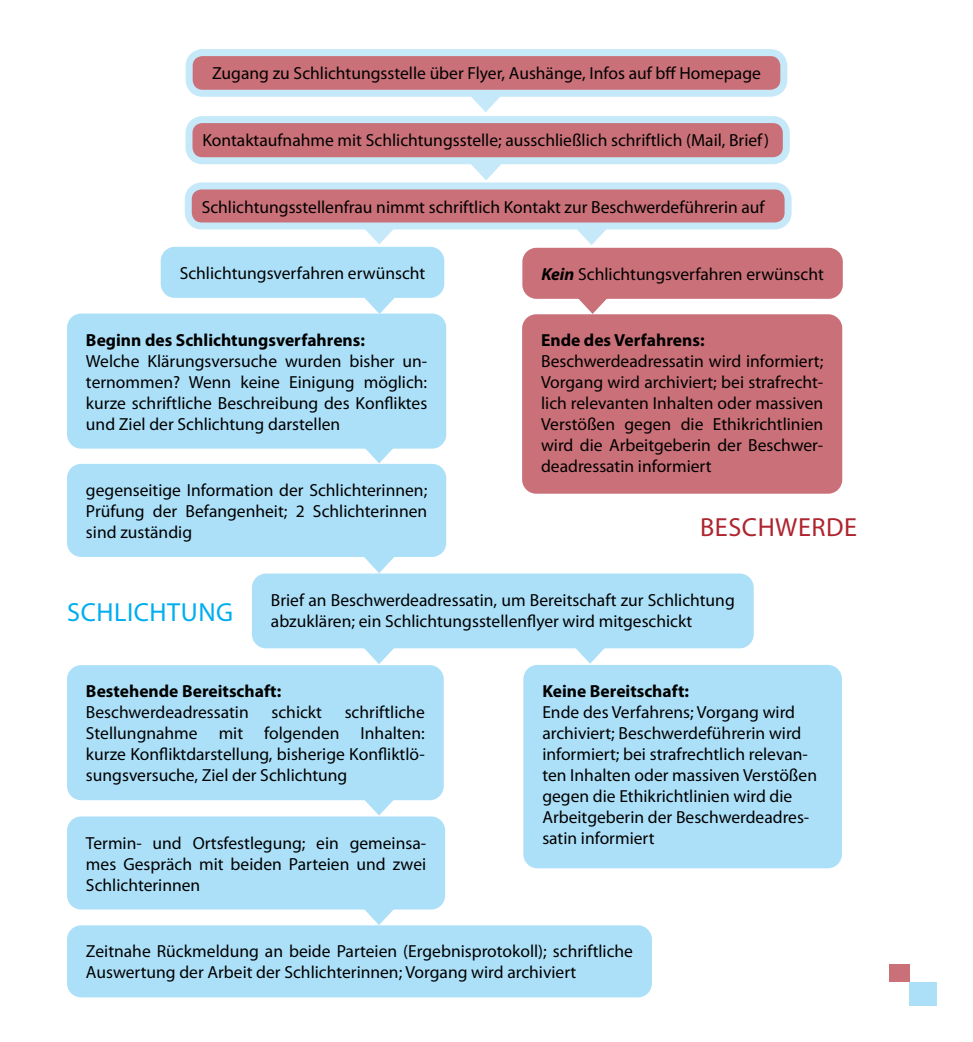
<style>
.page{position:relative;width:973px;height:1042px;background:#fff}
.page>*{position:absolute;margin:0;border:0;box-sizing:border-box;transform-origin:0 0}
.t1{font:26.25px "Myriad Pro";letter-spacing:.02em;color:#00aeef}
.t2{font:26.25px "Myriad Pro";letter-spacing:.02em;color:#ae252f}
.t3{font:17.5px/21px "Myriad Pro";color:#000}
.t4{font:700 17.5px "Myriad Pro";color:#000}
.s1{font-weight:700;font-style:italic}
.s2{font-weight:700}
</style>
<div class="page">
<svg style="left:364px;top:229px;width:30px;height:15px"></svg>
<svg style="left:470px;top:164px;width:31px;height:16px"></svg>
<svg style="left:576px;top:229px;width:31px;height:16px"></svg>
<svg style="left:471px;top:97px;width:29px;height:15px"></svg>
<div style="left:529px;top:321px;width:306px;height:166px;background:#c97078;border-radius:7px"></div>
<div style="left:522px;top:314px;width:320px;height:180px;border:14px solid #c97078;border-radius:7px"></div>
<div style="left:529px;top:255px;width:306px;height:37px;background:#c97078;border-radius:7px"></div>
<div style="left:522px;top:248px;width:320px;height:51px;border:14px solid #c97078;border-radius:7px"></div>
<div style="left:189px;top:120px;width:597px;height:41px;background:#c97078;border-radius:13px"></div>
<div style="left:185px;top:116px;width:604px;height:48px;border:7px solid #c6e9fa;border-radius:13px"></div>
<div style="left:188px;top:186px;width:600px;height:40px;background:#c97078;border-radius:13px"></div>
<div style="left:185px;top:182px;width:606px;height:47px;border:7px solid #c6e9fa;border-radius:13px"></div>
<div style="left:189px;top:53px;width:594px;height:40px;background:#c97078;border-radius:13px"></div>
<div style="left:186px;top:49px;width:601px;height:48px;border:7px solid #c6e9fa;border-radius:13px"></div>
<div style="left:168px;top:254px;width:269px;height:37px;background:#ace0f8;border-radius:7px"></div>
<div style="left:161px;top:247px;width:283px;height:51px;border:14px solid #ace0f8;border-radius:7px"></div>
<div style="left:74px;top:320px;width:365px;height:122px;background:#ace0f8;border-radius:7px"></div>
<div style="left:67px;top:313px;width:379px;height:136px;border:14px solid #ace0f8;border-radius:7px"></div>
<div style="left:74px;top:471px;width:365px;height:79px;background:#ace0f8;border-radius:7px"></div>
<div style="left:67px;top:464px;width:379px;height:93px;border:14px solid #ace0f8;border-radius:7px"></div>
<div style="left:259px;top:580px;width:487px;height:61px;background:#ace0f8;border-radius:7px"></div>
<div style="left:252px;top:573px;width:501px;height:75px;border:14px solid #ace0f8;border-radius:7px"></div>
<div style="left:74px;top:672px;width:362px;height:121px;background:#ace0f8;border-radius:7px"></div>
<div style="left:67px;top:665px;width:376px;height:135px;border:14px solid #ace0f8;border-radius:7px"></div>
<div style="left:74px;top:823px;width:364px;height:79px;background:#ace0f8;border-radius:7px"></div>
<div style="left:67px;top:816px;width:378px;height:93px;border:14px solid #ace0f8;border-radius:7px"></div>
<div style="left:74px;top:932px;width:570px;height:58px;background:#ace0f8;border-radius:7px"></div>
<div style="left:67px;top:925px;width:584px;height:72px;border:14px solid #ace0f8;border-radius:7px"></div>
<div style="left:530px;top:672px;width:304px;height:189px;background:#ace0f8;border-radius:7px"></div>
<div style="left:523px;top:665px;width:318px;height:203px;border:14px solid #ace0f8;border-radius:7px"></div>
<div style="left:376px;top:290px;width:7px;height:14px;background:#ace0f8"></div>
<svg style="left:364px;top:297px;width:31px;height:17px"></svg>
<div style="left:375px;top:439px;width:7px;height:14px;background:#ace0f8"></div>
<svg style="left:363px;top:447px;width:31px;height:16px"></svg>
<div style="left:375px;top:549px;width:7px;height:14px;background:#ace0f8"></div>
<svg style="left:364px;top:557px;width:30px;height:16px"></svg>
<div style="left:589px;top:290px;width:7px;height:13px;background:#c97078"></div>
<svg style="left:577px;top:297px;width:31px;height:17px"></svg>
<div style="left:375px;top:640px;width:7px;height:14px;background:#ace0f8"></div>
<svg style="left:363px;top:647px;width:31px;height:17px"></svg>
<div style="left:375px;top:791px;width:7px;height:14px;background:#ace0f8"></div>
<svg style="left:363px;top:799px;width:31px;height:16px"></svg>
<div style="left:375px;top:901px;width:7px;height:14px;background:#ace0f8"></div>
<svg style="left:363px;top:908px;width:31px;height:17px"></svg>
<div style="left:586px;top:639px;width:7px;height:14px;background:#ace0f8"></div>
<svg style="left:574px;top:647px;width:31px;height:17px"></svg>
<div style="left:909px;top:982px;width:27px;height:24px;background:#ace0f8"></div>
<div style="left:889px;top:964px;width:20px;height:18px;background:#c97078"></div>
<p class="t3" style="left:212px;top:63px;width:550px">Zugang zu Schlichtungsstelle über Flyer, Aushänge, Infos auf bff Homepage</p>
<p class="t3" style="left:202px;top:129px;width:568px">Kontaktaufnahme mit Schlichtungsstelle; ausschließlich schriftlich (Mail, Brief)</p>
<p class="t3" style="left:202px;top:196px;width:564px">Schlichtungsstellenfrau nimmt schriftlich Kontakt zur Beschwerdeführerin auf</p>
<p class="t3" style="left:180px;top:262px;width:247px">Schlichtungsverfahren erwünscht</p>
<p class="t4" style="left:86px;top:328px;width:280px">Beginn des Schlichtungsverfahrens:</p>
<p class="t3" style="left:86px;top:350px;width:343px;text-align:justify">Welche Klärungsversuche wurden bisher un&shy;ternommen? Wenn keine Einigung möglich: kurze schriftliche Beschreibung des Konfliktes und Ziel der Schlichtung darstellen</p>
<p class="t3" style="left:86px;top:479px;width:343px;text-align:justify">gegenseitige Information der Schlichterinnen; Prüfung der Befangenheit; 2 Schlichterinnen sind zuständig</p>
<p class="t3" style="left:541px;top:263px;width:284px"><span class="s1">Kein</span> Schlichtungsverfahren erwünscht</p>
<p class="t3" style="left:541px;top:330px;width:284px"><span class="s2">Ende des Verfahrens:<br></span>Beschwerdeadressatin wird informiert; Vorgang wird archiviert; bei strafrecht&shy;lich relevanten Inhalten oder massiven Verstößen gegen die Ethikrichtlinien wird die Arbeitgeberin der Beschwer&shy;deadressatin informiert</p>
<p class="t2" style="left:700px;top:511px;width:158px">BESCHWERDE</p>
<p class="t1" style="left:67px;top:596px;width:167px">SCHLICHTUNG</p>
<p class="t3" style="left:271px;top:589px;width:465px">Brief an Beschwerdeadressatin, um Bereitschaft zur Schlichtung abzuklären; ein Schlichtungsstellenflyer wird mitgeschickt</p>
<p class="t4" style="left:86px;top:680px;width:197px">Bestehende Bereitschaft:</p>
<p class="t3" style="left:86px;top:701px;width:164px">Beschwerdeadressatin</p>
<p class="t3" style="left:271px;top:701px;width:52px">schickt</p>
<p class="t3" style="left:86px;top:701px;width:340px;text-align:justify;text-indent:259px">schriftliche Stellungnahme mit folgenden Inhalten: kurze Konfliktdarstellung, bisherige Konfliktlö&shy;sungsversuche, Ziel der Schlichtung</p>
<p class="t3" style="left:86px;top:832px;width:341px;text-align:justify">Termin- und Ortsfestlegung; ein gemeinsa&shy;mes Gespräch mit beiden Parteien und zwei Schlichterinnen</p>
<p class="t3" style="left:542px;top:680px;width:276px"><span class="s2">Keine Bereitschaft:<br></span>Ende des Verfahrens; Vorgang wird archiviert; Beschwerdeführerin wird informiert; bei strafrechtlich relevan&shy;ten Inhalten oder massiven Verstößen gegen die Ethikrichtlinien wird die Arbeitgeberin der Beschwerdeadres&shy;satin informiert</p>
<p class="t3" style="left:86px;top:941px;width:548px">Zeitnahe Rückmeldung an beide Parteien (Ergebnisprotokoll); schriftliche<br>Auswertung der Arbeit der Schlichterinnen; Vorgang wird archiviert</p>
</div>
